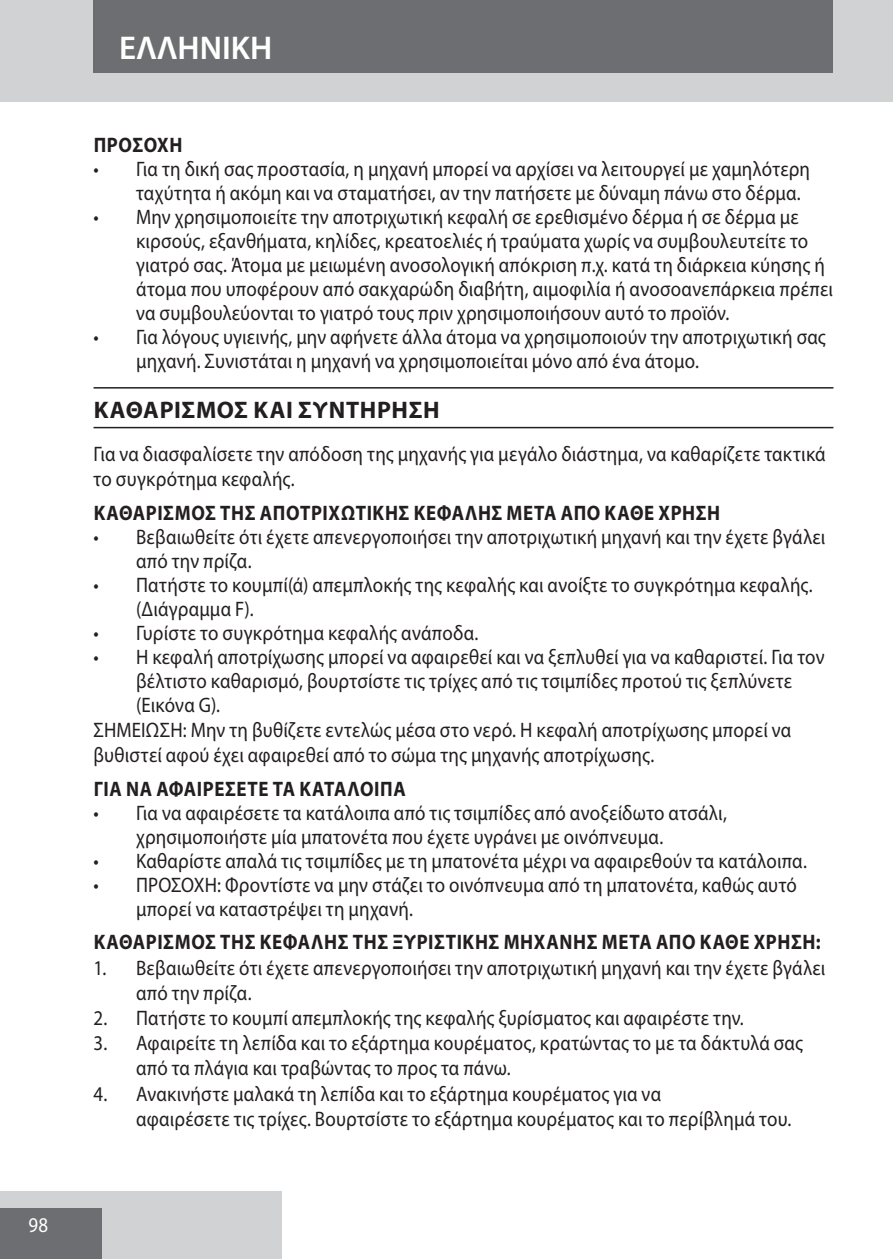
<style>
.page{position:relative;width:893px;height:1259px;background:#fff}
.page>*{position:absolute;margin:0;border:0;box-sizing:border-box;transform-origin:0 0}
.t1{font:600 33px "Myriad Pro";color:#fff}
.t2{font:700 24px "Myriad Pro";letter-spacing:.025em;color:#231f20}
.t3{font:21px/24px "Myriad Pro";letter-spacing:.01em;color:#231f20;scale:.9 1}
.t4{font:700 21px "Myriad Pro";letter-spacing:.03em;color:#231f20;scale:.9 1}
.t5{font:21px "Myriad Pro";color:#fff;scale:.9 1}
</style>
<div class="page">
<div style="left:0;top:0;width:893px;height:102px;background:#d1d2d4"></div>
<div style="left:0;top:1191px;width:282px;height:68px;background:#d1d2d4"></div>
<div style="left:0;top:1208px;width:102px;height:51px;background:#6d6e71"></div>
<div style="left:94px;top:0;width:739px;height:73px;background:#6d6e71"></div>
<hr style="left:94px;top:387px;width:739px;height:1px;background:#231f20">
<hr style="left:94px;top:427px;width:739px;height:1px;background:#231f20">
<p class="t5" style="left:28px;top:1214px;width:23px">98</p>
<h1 class="t1" style="left:119px;top:31px;width:155px">EΛΛHNIKH</h1>
<p class="t4" style="left:94px;top:133px;width:100px">ΠΡΟΣΟΧΗ</p>
<p class="t3" style="left:136px;top:157px;width:750px;text-indent:-43px">• Για τη δική σας προστασία, η μηχανή μπορεί να αρχίσει να λειτουργεί με χαμηλότερη ταχύτητα ή ακόμη και να σταματήσει, αν την πατήσετε με δύναμη πάνω στο δέρμα.</p>
<p class="t3" style="left:136px;top:205px;width:776px;text-indent:-43px">• Μην χρησιμοποιείτε την αποτριχωτική κεφαλή σε ερεθισμένο δέρμα ή σε δέρμα με κιρσούς, εξανθήματα, κηλίδες, κρεατοελιές ή τραύματα χωρίς να συμβουλευτείτε το γιατρό σας. Άτομα με μειωμένη ανοσολογική απόκριση π.χ. κατά τη διάρκεια κύησης ή άτομα που υποφέρουν από σακχαρώδη διαβήτη, αιμοφιλία ή ανοσοανεπάρκεια πρέπει να συμβουλεύονται το γιατρό τους πριν χρησιμοποιήσουν αυτό το προϊόν.</p>
<p class="t3" style="left:136px;top:325px;width:768px;text-indent:-43px">• Για λόγους υγιεινής, μην αφήνετε άλλα άτομα να χρησιμοποιούν την αποτριχωτική σας μηχανή. Συνιστάται η μηχανή να χρησιμοποιείται μόνο από ένα άτομο.</p>
<p class="t2" style="left:94px;top:397px;width:347px">ΚΑΘΑΡΙΣΜΟΣ ΚΑΙ ΣΥΝΤΗΡΗΣΗ</p>
<p class="t3" style="left:94px;top:441px;width:815px;line-height:25.2px">Για να διασφαλίσετε την απόδοση της μηχανής για μεγάλο διάστημα, να καθαρίζετε τακτικά το συγκρότημα κεφαλής.</p>
<p class="t4" style="left:94px;top:500px;width:698px">ΚΑΘΑΡΙΣΜΟΣ ΤΗΣ ΑΠΟΤΡΙΧΩΤΙΚΗΣ ΚΕΦΑΛΗΣ ΜΕΤΑ ΑΠΟ ΚΑΘΕ ΧΡΗΣΗ</p>
<p class="t3" style="left:136px;top:525px;width:767px;text-indent:-43px">• Βεβαιωθείτε ότι έχετε απενεργοποιήσει την αποτριχωτική μηχανή και την έχετε βγάλει από την πρίζα.</p>
<p class="t3" style="left:136px;top:573px;width:753px;text-indent:-43px">• Πατήστε το κουμπί(ά) απεμπλοκής της κεφαλής και ανοίξτε το συγκρότημα κεφαλής. (Διάγραμμα F).</p>
<p class="t3" style="left:94px;top:621px;width:429px">• Γυρίστε το συγκρότημα κεφαλής ανάποδα.</p>
<p class="t3" style="left:94px;top:645px;width:814px">• Η κεφαλή αποτρίχωσης μπορεί να αφαιρεθεί και να ξεπλυθεί για να καθαριστεί. Για τον</p>
<p class="t3" style="left:136px;top:669px;width:731px">βέλτιστο καθαρισμό, βουρτσίστε τις τρίχες από τις τσιμπίδες προτού τις ξεπλύνετε</p>
<p class="t3" style="left:136px;top:693px;width:95px">(Εικόνα G).</p>
<p class="t3" style="left:94px;top:718px;width:777px">ΣΗΜΕΙΩΣΗ: Μην τη βυθίζετε εντελώς μέσα στο νερό. Η κεφαλή αποτρίχωσης μπορεί να</p>
<p class="t3" style="left:94px;top:743px;width:625px">βυθιστεί αφού έχει αφαιρεθεί από το σώμα της μηχανής αποτρίχωσης.</p>
<p class="t4" style="left:94px;top:777px;width:348px">ΓΙΑ ΝΑ ΑΦΑΙΡΕΣΕΤΕ ΤΑ ΚΑΤΑΛΟΙΠΑ</p>
<p class="t3" style="left:136px;top:801px;width:658px;text-indent:-43px">• Για να αφαιρέσετε τα κατάλοιπα από τις τσιμπίδες από ανοξείδωτο ατσάλι, χρησιμοποιήστε μία μπατονέτα που έχετε υγράνει με οινόπνευμα.</p>
<p class="t3" style="left:94px;top:849px;width:794px">• Καθαρίστε απαλά τις τσιμπίδες με τη μπατονέτα μέχρι να αφαιρεθούν τα κατάλοιπα.</p>
<p class="t3" style="left:136px;top:873px;width:736px;text-indent:-43px">• ΠΡΟΣΟΧΗ: Φροντίστε να μην στάζει το οινόπνευμα από τη μπατονέτα, καθώς αυτό μπορεί να καταστρέψει τη μηχανή.</p>
<p class="t4" style="left:94px;top:930px;width:809px">ΚΑΘΑΡΙΣΜΟΣ ΤΗΣ ΚΕΦΑΛΗΣ ΤΗΣ ΞΥΡΙΣΤΙΚΗΣ ΜΗΧΑΝΗΣ ΜΕΤΑ ΑΠΟ ΚΑΘΕ ΧΡΗΣΗ:</p>
<p class="t3" style="left:136px;top:955px;width:767px;line-height:25.2px;text-indent:-43px">1. Βεβαιωθείτε ότι έχετε απενεργοποιήσει την αποτριχωτική μηχανή και την έχετε βγάλει από την πρίζα.</p>
<p class="t3" style="left:94px;top:1006px;width:724px">2. Πατήστε το κουμπί απεμπλοκής της κεφαλής ξυρίσματος και αφαιρέστε την.</p>
<p class="t3" style="left:136px;top:1031px;width:743px;line-height:25.2px;text-indent:-43px">3. Αφαιρείτε τη λεπίδα και το εξάρτημα κουρέματος, κρατώντας το με τα δάκτυλά σας από τα πλάγια και τραβώντας το προς τα πάνω.</p>
<p class="t3" style="left:136px;top:1081px;width:729px;line-height:25.2px;text-indent:-43px">4. Ανακινήστε μαλακά τη λεπίδα και το εξάρτημα κουρέματος για να<br>αφαιρέσετε τις τρίχες. Βουρτσίστε το εξάρτημα κουρέματος και το περίβλημά του.</p>
</div>
